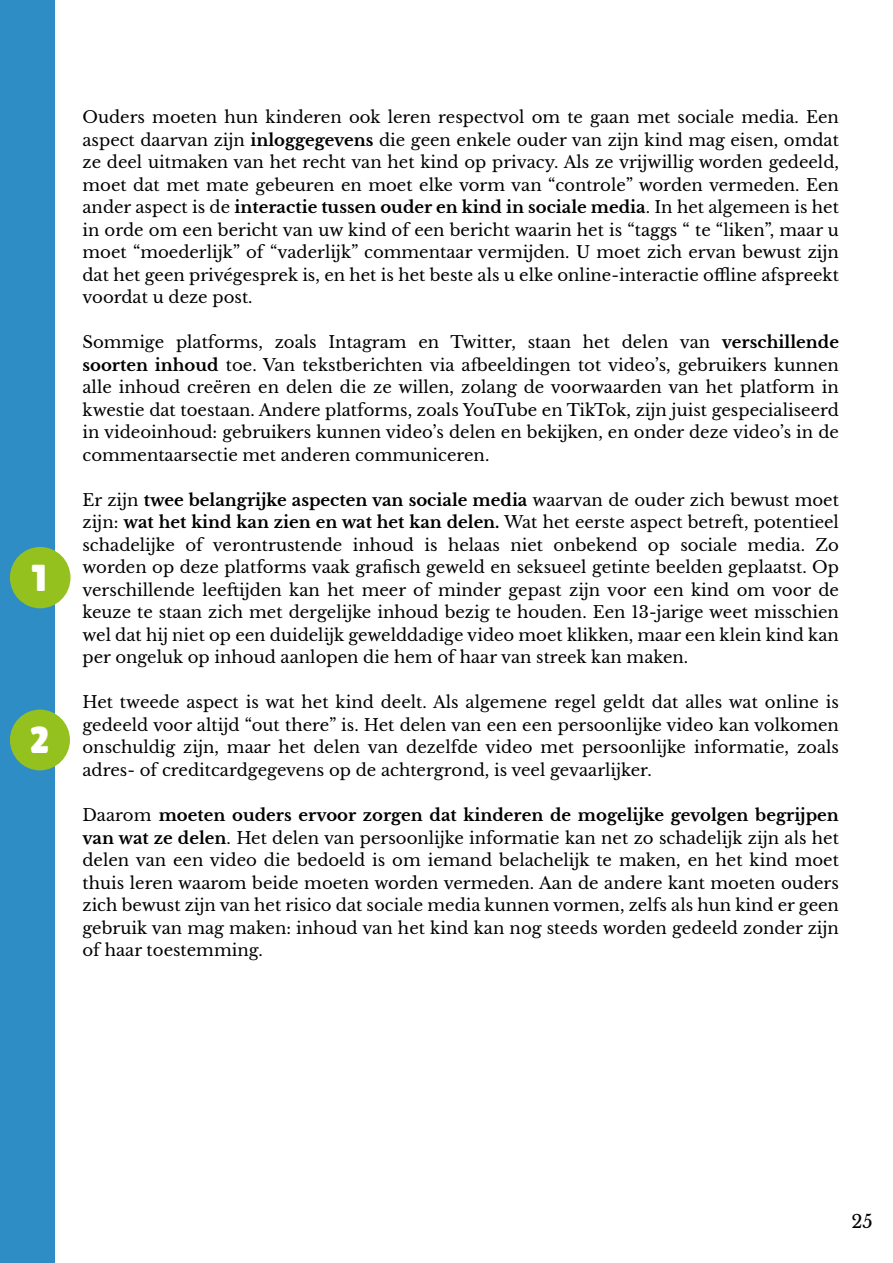
<style>
.page{position:relative;width:893px;height:1263px;background:#fff}
.page>*{position:absolute;margin:0;border:0;box-sizing:border-box;transform-origin:0 0}
.Estilo_de_párrafo_2{font:37.5px "Lilita One";color:#fff}
.t1{font:18px "Libre Baskerville";color:#000}
.t2{font:16.5px/22.5px "Libre Baskerville";color:#000;text-align:justify}
.s1{font-weight:700}
</style>
<div class="page">
<div style="left:0;top:0;width:54px;height:1263px;background:#2f8dc6"></div>
<div style="left:10px;top:547px;width:60px;height:61px;background:#95c11f;border-radius:50%"></div>
<div style="left:10px;top:709px;width:60px;height:61px;background:#95c11f;border-radius:50%"></div>
<p class="Estilo_de_párrafo_2" style="left:32px;top:556px;width:17px">1</p>
<p class="Estilo_de_párrafo_2" style="left:29px;top:718px;width:21px">2</p>
<p class="t2" style="left:82px;top:106px;width:758px">Ouders moeten hun kinderen ook leren respectvol om te gaan met sociale media. Een aspect daarvan zijn <span class="s1">inloggegevens</span> die geen enkele ouder van zijn kind mag eisen, omdat ze deel uitmaken van het recht van het kind op privacy. Als ze vrijwillig worden gedeeld, moet dat met mate gebeuren en moet elke vorm van “controle” worden vermeden. Een ander aspect is de <span class="s1">interactie tussen ouder en kind in sociale media</span>. In het algemeen is het in orde om een bericht van uw kind of een bericht waarin het is “taggs “ te “liken”, maar u moet “moederlijk” of “vaderlijk” commentaar vermijden. U moet zich ervan bewust zijn dat het geen privégesprek is, en het is het beste als u elke online-interactie offline afspreekt voordat u deze post.</p>
<p class="t2" style="left:82px;top:331px;width:758px">Sommige platforms, zoals Intagram en Twitter, staan het delen van <span class="s1">verschillende soorten inhoud</span> toe. Van tekstberichten via afbeeldingen tot video’s, gebruikers kunnen alle inhoud creëren en delen die ze willen, zolang de voorwaarden van het platform in kwestie dat toestaan. Andere platforms, zoals YouTube en TikTok, zijn juist gespecialiseerd in videoinhoud: gebruikers kunnen video’s delen en bekijken, en onder deze video’s in de commentaarsectie met anderen communiceren.</p>
<p class="t2" style="left:82px;top:489px;width:758px">Er zijn <span class="s1">twee belangrijke aspecten van sociale media</span> waarvan de ouder zich bewust moet zijn: <span class="s1">wat het kind kan zien en wat het kan delen.</span> Wat het eerste aspect betreft, potentieel schadelijke of verontrustende inhoud is helaas niet onbekend op sociale media. Zo worden op deze platforms vaak grafisch geweld en seksueel getinte beelden geplaatst. Op verschillende leeftijden kan het meer of minder gepast zijn voor een kind om voor de keuze te staan zich met dergelijke inhoud bezig te houden. Een 13-jarige weet misschien wel dat hij niet op een duidelijk gewelddadige video moet klikken, maar een klein kind kan per ongeluk op inhoud aanlopen die hem of haar van streek kan maken.</p>
<p class="t2" style="left:82px;top:691px;width:758px">Het tweede aspect is wat het kind deelt. Als algemene regel geldt dat alles wat online is gedeeld voor altijd “out there” is. Het delen van een een persoonlijke video kan volkomen onschuldig zijn, maar het delen van dezelfde video met persoonlijke informatie, zoals adres- of creditcardgegevens op de achtergrond, is veel gevaarlijker.</p>
<p class="t2" style="left:82px;top:804px;width:758px">Daarom <span class="s1">moeten ouders ervoor zorgen dat kinderen de mogelijke gevolgen begrijpen van wat ze delen</span>. Het delen van persoonlijke informatie kan net zo schadelijk zijn als het delen van een video die bedoeld is om iemand belachelijk te maken, en het kind moet thuis leren waarom beide moeten worden vermeden. Aan de andere kant moeten ouders zich bewust zijn van het risico dat sociale media kunnen vormen, zelfs als hun kind er geen gebruik van mag maken: inhoud van het kind kan nog steeds worden gedeeld zonder zijn of haar toestemming.</p>
<p class="t1" style="left:851px;top:1210px;width:23px">25</p>
</div>
